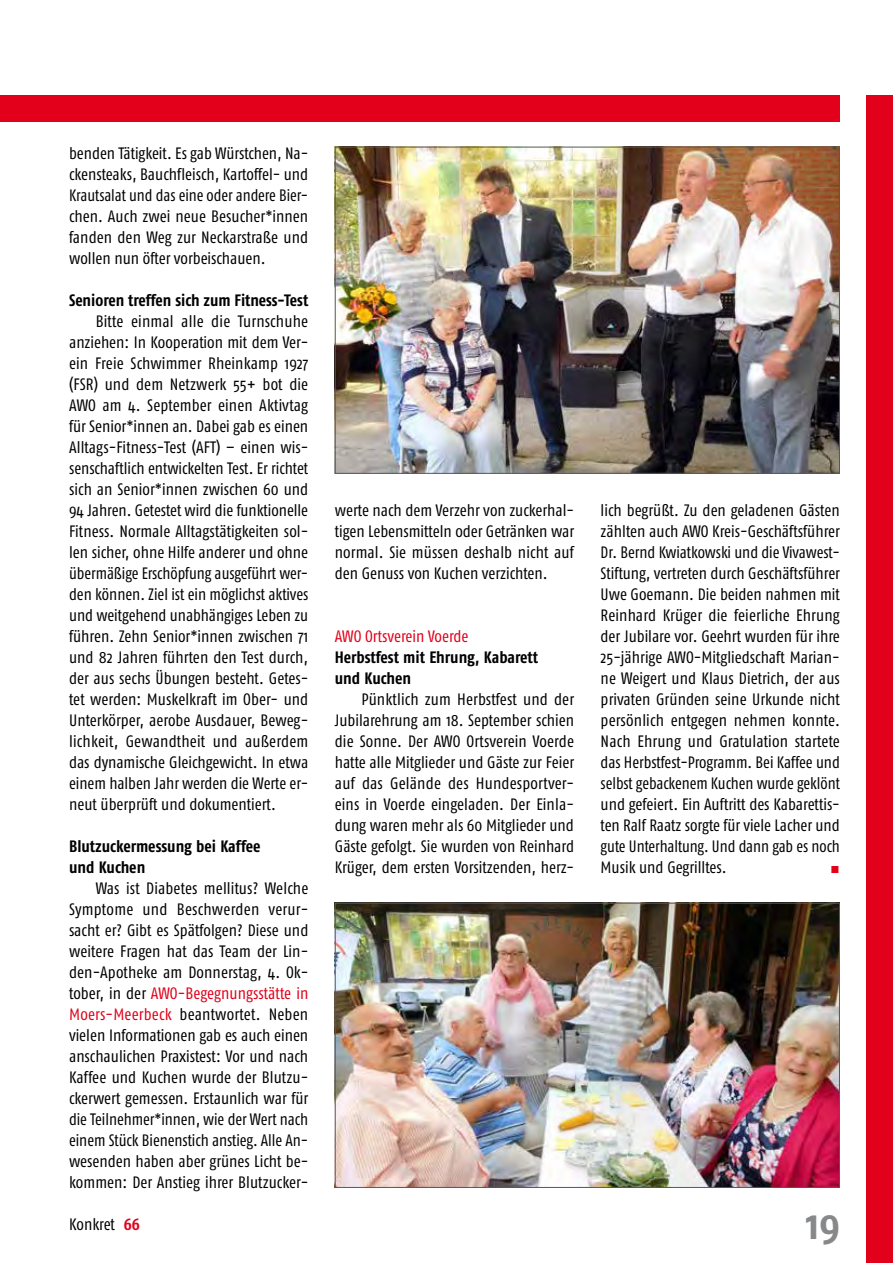
<style>
.page{position:relative;width:893px;height:1263px;background:#fff}
.page>*{position:absolute;margin:0;border:0;box-sizing:border-box;transform-origin:0 0}
.t1{font:700 42px "Fago Co";color:#87888a}
.t2{font:16.5px/21px "Fago Co";color:#000;text-align:justify}
.t3{font:700 16.5px/21px "Fago Co";color:#000}
.t4{font:16.5px "Fago Co";color:#e2001a}
.s1{color:#e2001a}
.s2{font-weight:700;color:#e2001a}
</style>
<div class="page">
<div style="left:866px;top:96px;width:27px;height:1167px;background:#e2001a"></div>
<div style="left:0;top:96px;width:840px;height:26px;background:#e2001a"></div>
<img style="left:337px;top:149px;width:501px;height:323px">
<div style="left:335px;top:147px;width:505px;height:327px;border:1px solid #58585a"></div>
<img style="left:337px;top:905px;width:501px;height:281px">
<div style="left:335px;top:903px;width:505px;height:285px;border:1px solid #58585a"></div>
<p class="t2" style="left:69px;top:142px;width:241px">benden Tätigkeit. Es gab Würstchen, Na&shy;ckensteaks, Bauchfleisch, Kartoffel- und Krautsalat und das eine oder andere Bier&shy;chen. Auch zwei neue Besucher*innen fanden den Weg zur Neckarstraße und wollen nun öfter vorbeischauen.</p>
<p class="t3" style="left:69px;top:289px;width:241px">Senioren treffen sich zum Fitness-Test</p>
<p class="t2" style="left:69px;top:310px;width:241px;text-indent:27px">Bitte einmal alle die Turnschuhe anziehen: In Kooperation mit dem Ver&shy;ein Freie Schwimmer Rheinkamp 1927 (FSR) und dem Netzwerk 55+ bot die AWO am 4. September einen Aktivtag für Senior*innen an. Dabei gab es einen Alltags-Fitness-Test (AFT) – einen wis&shy;senschaftlich entwickelten Test. Er richtet sich an Senior*innen zwischen 60 und 94 Jahren. Getestet wird die funktionelle Fitness. Normale Alltagstätigkeiten sol&shy;len sicher, ohne Hilfe anderer und ohne übermäßige Erschöpfung ausgeführt wer&shy;den können. Ziel ist ein möglichst aktives und weitgehend unabhängiges Leben zu führen. Zehn Senior*innen zwischen 71 und 82 Jahren führten den Test durch, der aus sechs Übungen besteht. Getes&shy;tet werden: Muskelkraft im Ober- und Unterkörper, aerobe Ausdauer, Beweg&shy;lichkeit, Gewandtheit und außerdem das dynamische Gleichgewicht. In etwa einem halben Jahr werden die Werte er&shy;neut überprüft und dokumentiert.</p>
<p class="t3" style="left:69px;top:835px;width:193px">Blutzuckermessung bei Kaffee und Kuchen</p>
<p class="t2" style="left:69px;top:877px;width:241px;text-indent:27px">Was ist Diabetes mellitus? Welche Symptome und Beschwerden verur&shy;sacht er? Gibt es Spätfolgen? Diese und weitere Fragen hat das Team der Lin&shy;den-Apotheke am Donnerstag, 4. Ok&shy;tober, in der <span class="s1">AWO-Begegnungsstätte in Moers-Meerbeck</span> beantwortet. Neben vielen Informationen gab es auch einen anschaulichen Praxistest: Vor und nach Kaffee und Kuchen wurde der Blutzu&shy;ckerwert gemessen. Erstaunlich war für die Teilnehmer*innen, wie der Wert nach einem Stück Bienenstich anstieg. Alle An&shy;wesenden haben aber grünes Licht be&shy;kommen: Der Anstieg ihrer Blutzucker-</p>
<p class="t2" style="left:335px;top:499px;width:241px">werte nach dem Verzehr von zuckerhal&shy;tigen Lebensmitteln oder Getränken war normal. Sie müssen deshalb nicht auf den Genuss von Kuchen verzichten.</p>
<p class="t4" style="left:335px;top:627px;width:135px">AWO Ortsverein Voerde</p>
<p class="t3" style="left:335px;top:646px;width:205px">Herbstfest mit Ehrung, Kabarett und Kuchen</p>
<p class="t2" style="left:335px;top:688px;width:241px;text-indent:27px">Pünktlich zum Herbstfest und der Jubilarehrung am 18. September schien die Sonne. Der AWO Ortsverein Voerde hatte alle Mitglieder und Gäste zur Feier auf das Gelände des Hundesportver&shy;eins in Voerde eingeladen. Der Einla&shy;dung waren mehr als 60 Mitglieder und Gäste gefolgt. Sie wurden von Reinhard Krüger, dem ersten Vorsitzenden, herz-</p>
<p class="t2" style="left:601px;top:499px;width:241px">lich begrüßt. Zu den geladenen Gästen zählten auch AWO Kreis-Geschäftsführer Dr. Bernd Kwiatkowski und die Vivawest-Stiftung, vertreten durch Geschäftsführer Uwe Goemann. Die beiden nahmen mit Reinhard Krüger die feierliche Ehrung der Jubilare vor. Geehrt wurden für ihre 25-jährige AWO-Mitgliedschaft Marian&shy;ne Weigert und Klaus Dietrich, der aus privaten Gründen seine Urkunde nicht persönlich entgegen nehmen konnte.<br>Nach Ehrung und Gratulation startete das Herbstfest-Programm. Bei Kaffee und selbst gebackenem Kuchen wurde geklönt und gefeiert. Ein Auftritt des Kabarettis&shy;ten Ralf Raatz sorgte für viele Lacher und gute Unterhaltung. Und dann gab es noch Musik und Gegrilltes.</p>
<p class="t2" style="left:69px;top:1213px;width:72px">Konkret <span class="s2">66</span></p>
<h1 class="t1" style="left:806px;top:1200px;width:35px">19</h1>
</div>
